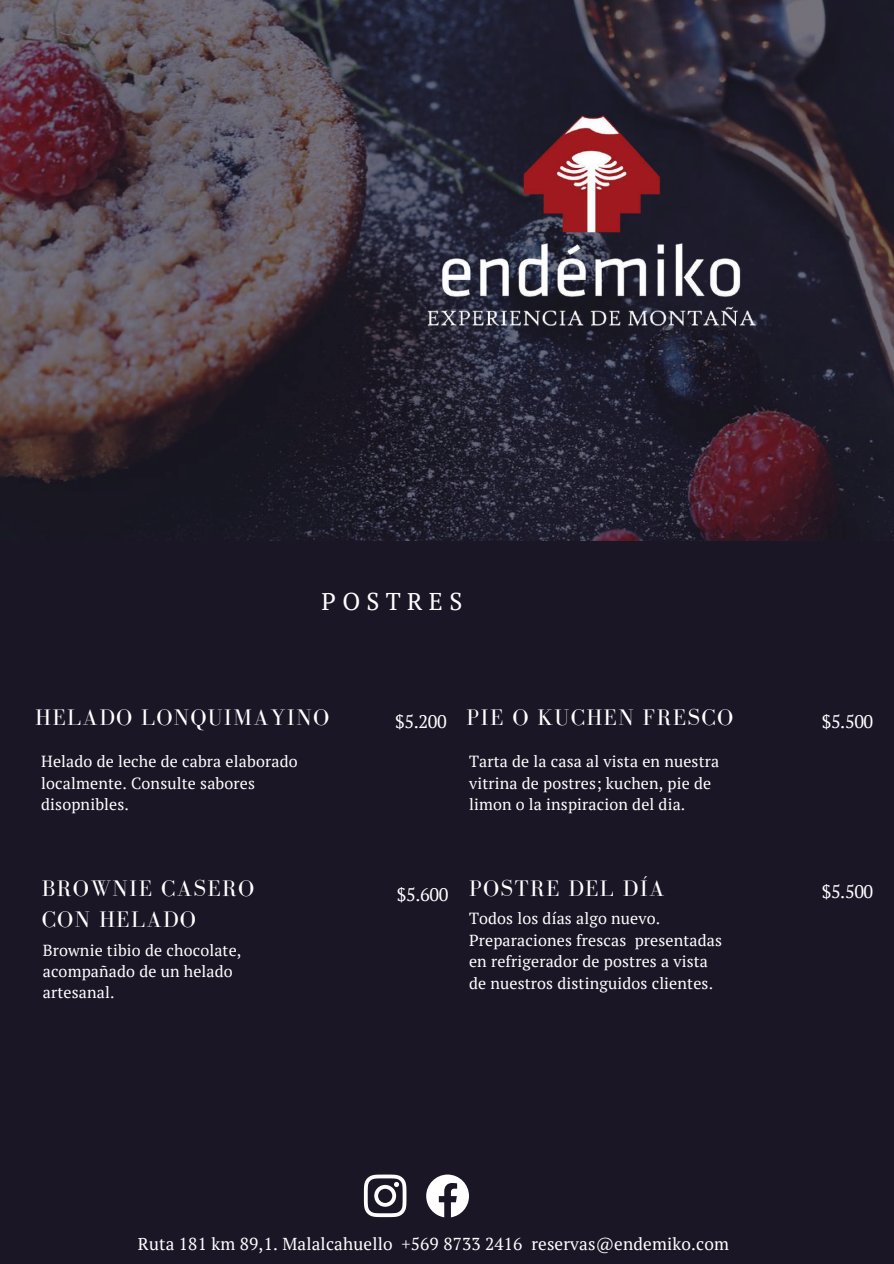
<style>
.page{position:relative;width:894px;height:1264px;background:#fff}
.page>*{position:absolute;margin:0;border:0;box-sizing:border-box;transform-origin:0 0}
.t1{font:24.3px "PT Serif";letter-spacing:.26em;color:#fff}
.t2{font:23.25px/31.5px "Bodoni FLF";letter-spacing:.06em;color:#fff}
.t3{font:18.15px "PT Serif";letter-spacing:-.02em;color:#fff}
.t4{font:17.25px "PT Serif";letter-spacing:.01em;color:#fff}
.t5{font:16.05px/21.5px "PT Serif";letter-spacing:.01em;color:#fff}
</style>
<div class="page">
<div style="left:0;top:0;width:893px;height:1263px;background:#1a1626"></div>
<img style="left:0;top:0;width:893px;height:541px">
<img style="left:426px;top:116px;width:329px;height:215px">
<svg style="left:364px;top:1174px;width:42px;height:43px"></svg>
<svg style="left:426px;top:1174px;width:43px;height:43px"></svg>
<h1 class="t1" style="left:321px;top:585px;width:142px">POSTRES</h1>
<h2 class="t2" style="left:35px;top:702px;width:295px">HELADO LONQUIMAYINO</h2>
<h2 class="t2" style="left:466px;top:702px;width:268px">PIE O KUCHEN FRESCO</h2>
<p class="t5" style="left:41px;top:750px;width:258px">Helado de leche de cabra elaborado localmente. Consulte sabores disopnibles.</p>
<p class="t3" style="left:395px;top:709px;width:53px">$5.200</p>
<p class="t5" style="left:469px;top:750px;width:252px">Tarta de la casa al vista en nuestra vitrina de postres; kuchen, pie de limon o la inspiracion del dia.</p>
<h2 class="t2" style="left:42px;top:872px;width:214px">BROWNIE CASERO<br>CON HELADO</h2>
<p class="t5" style="left:43px;top:938px;width:200px">Brownie tibio de chocolate, acompañado de un helado artesanal.</p>
<p class="t3" style="left:397px;top:881px;width:53px">$5.600</p>
<h2 class="t2" style="left:469px;top:872px;width:197px">POSTRE DEL DÍA</h2>
<p class="t5" style="left:469px;top:907px;width:254px">Todos los días algo nuevo.<br>Preparaciones frescas presentadas en refrigerador de postres a vista de nuestros distinguidos clientes.</p>
<p class="t3" style="left:821px;top:709px;width:53px">$5.500</p>
<p class="t3" style="left:821px;top:879px;width:53px">$5.500</p>
<p class="t4" style="left:138px;top:1231px;width:592px">Ruta 181 km 89,1. Malalcahuello +569 8733 2416 reservas@endemiko.com</p>
</div>
